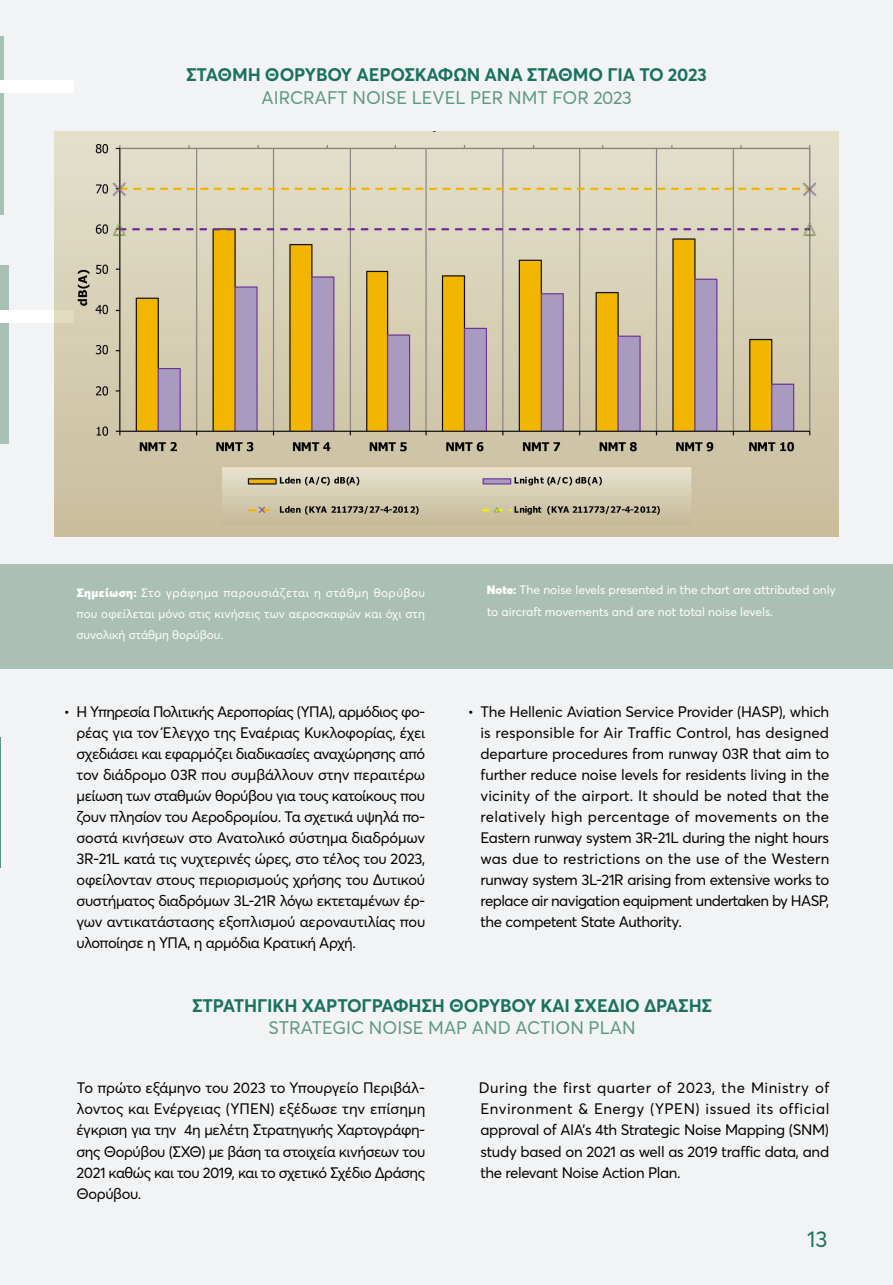
<style>
.page{position:relative;width:893px;height:1285px;background:#fff}
.page>*{position:absolute;margin:0;border:0;box-sizing:border-box;transform-origin:0 0}
.t1{font:22.5px "Averta";color:#1a725e}
.t2{font:700 18px "Averta";letter-spacing:-.01em;color:#1a725e}
.t3{font:18px "Averta";letter-spacing:.005em;color:#5e997f}
.Text_Bullets{font:15px/21px "Averta";letter-spacing:-.025em;color:#000;text-align:justify}
.Text_Bullets-2{font:12px/21px "Averta";color:#fff;text-align:justify}
.s1{font-weight:900}
</style>
<div class="page">
<div style="left:0;top:0;width:893px;height:1284px;background:#f2f3f4"></div>
<hr style="left:0;top:36px;width:4px;height:178px;background:#abc0b5">
<div style="left:0;top:265px;width:9px;height:179px;background:#abc0b5"></div>
<div style="left:0;top:81px;width:74px;height:12px;background:#fff"></div>
<div style="left:0;top:310px;width:74px;height:12px;background:#fff"></div>
<hr style="left:0;top:736px;width:1px;height:131px;background:#1a725e">
<img style="left:54px;top:131px;width:785px;height:405px">
<div style="left:0;top:564px;width:893px;height:104px;background:#abc0b5"></div>
<p class="t2" style="left:186px;top:62px;width:522px">ΣΤΆΘΜΗ ΘΟΡΎΒΟΥ ΑΕΡΟΣΚΑΦΩΝ ΑΝΆ ΣΤΑΘΜΌ ΓΙΑ ΤΟ 2023</p>
<p class="t3" style="left:262px;top:85px;width:371px">ΑIRCRAFT NOISE LEVEL PER NMT FOR 2023</p>
<p class="Text_Bullets-2" style="left:77px;top:581px;width:350px"><span class="s1">Σημείωση:</span> Στο γράφημα παρουσιάζεται η στάθμη θορύβου που οφείλεται μόνο στις κινήσεις των αεροσκαφών και όχι στη συνολική στάθμη θορύβου.</p>
<p class="Text_Bullets-2" style="left:487px;top:579px;width:351px"><span class="s1">Note:</span> The noise levels presented in the chart are attributed only to aircraft movements and are not total noise levels.</p>
<p class="Text_Bullets" style="left:77px;top:700px;width:350px;text-indent:-13px">• Η Υπηρεσία Πολιτικής Αεροπορίας (ΥΠΑ), αρμόδιος φο&shy;ρέας για τον Έλεγχο της Εναέριας Κυκλοφορίας, έχει σχεδιάσει και εφαρμόζει διαδικασίες αναχώρησης από τον διάδρομο 03R που συμβάλλουν στην περαιτέρω μείωση των σταθμών θορύβου για τους κατοίκους που ζουν πλησίον του Αεροδρομίου. Τα σχετικά υψηλά πο&shy;σοστά κινήσεων στο Ανατολικό σύστημα διαδρόμων 3R-21L κατά τις νυχτερινές ώρες, στο τέλος του 2023, οφείλονταν στους περιορισμούς χρήσης του Δυτικού συστήματος διαδρόμων 3L-21R λόγω εκτεταμένων έρ&shy;γων αντικατάστασης εξοπλισμού αεροναυτιλίας που υλοποίησε η ΥΠΑ, η αρμόδια Κρατική Αρχή.</p>
<p class="Text_Bullets" style="left:480px;top:700px;width:350px;text-indent:-13px">• The Hellenic Aviation Service Provider (HASP), which is responsible for Air Traffic Control, has designed departure procedures from runway 03R that aim to further reduce noise levels for residents living in the vicinity of the airport. It should be noted that the relatively high percentage of movements on the Eastern runway system 3R-21L during the night hours was due to restrictions on the use of the Western runway system 3L-21R arising from extensive works to replace air navigation equipment undertaken by HASP, the competent State Authority.</p>
<p class="t2" style="left:192px;top:992px;width:522px">ΣΤΡΑΤΗΓΙΚΉ ΧΑΡΤΟΓΡΆΦΗΣΗ ΘΟΡΎΒΟΥ ΚΑΙ ΣΧΈΔΙΟ ΔΡΆΣΗΣ</p>
<p class="t3" style="left:269px;top:1015px;width:369px">STRATEGIC NOISE MAP AND ACTION PLAN</p>
<p class="Text_Bullets" style="left:77px;top:1076px;width:350px">Το πρώτο εξάμηνο του 2023 το Υπουργείο Περιβάλ&shy;λοντος και Ενέργειας (ΥΠΕΝ) εξέδωσε την επίσημη έγκριση για την 4η μελέτη Στρατηγικής Χαρτογράφη&shy;σης Θορύβου (ΣΧΘ) με βάση τα στοιχεία κινήσεων του 2021 καθώς και του 2019, και το σχετικό Σχέδιο Δράσης Θορύβου.</p>
<p class="Text_Bullets" style="left:479px;top:1076px;width:352px">During the first quarter of 2023, the Ministry of Environment &amp; Energy (YPEN) issued its official approval of AIA’s 4th Strategic Noise Mapping (SNM) study based on 2021 as well as 2019 traffic data, and the relevant Noise Action Plan.</p>
<h1 class="t1" style="left:807px;top:1222px;width:22px">13</h1>
</div>
